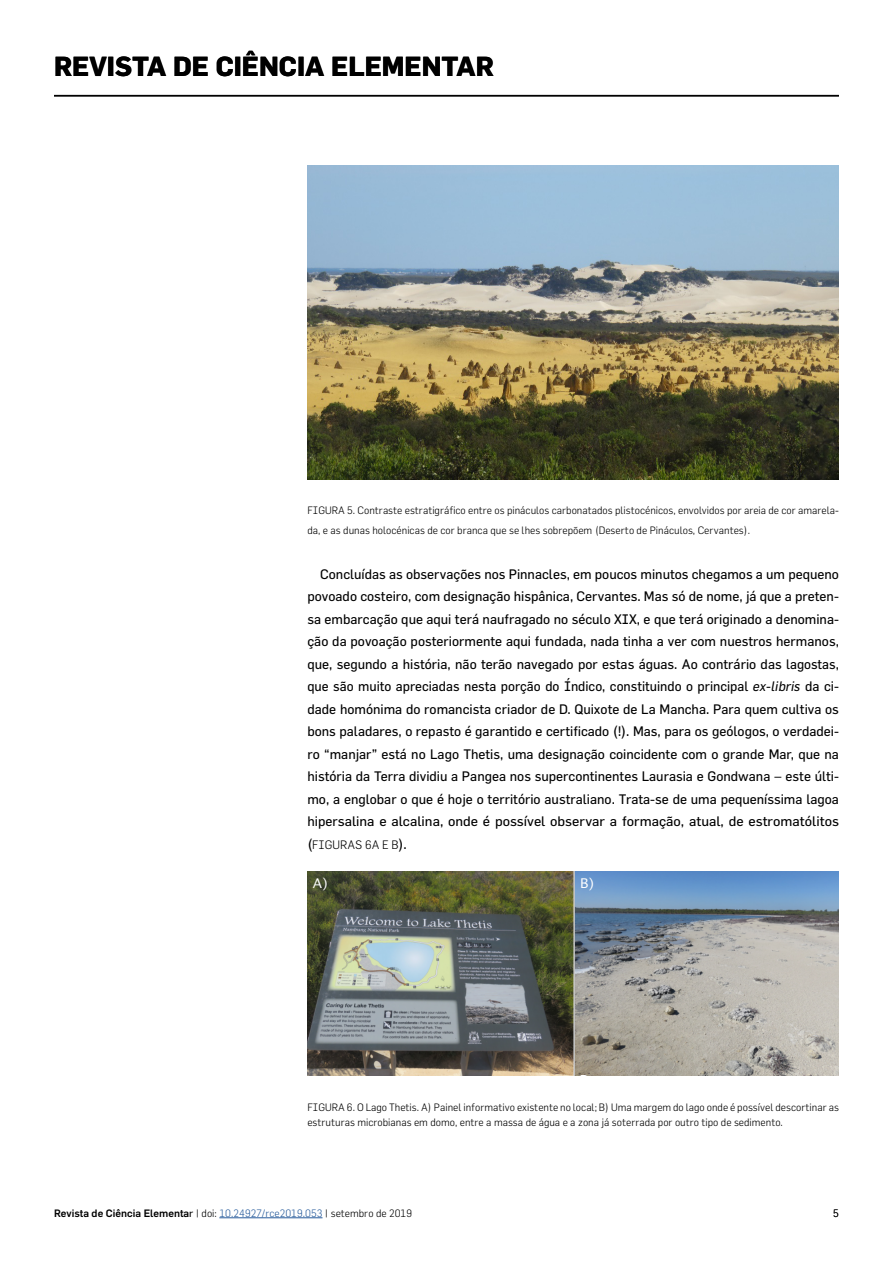
<style>
.page{position:relative;width:893px;height:1263px;background:#fff}
.page>*{position:absolute;margin:0;border:0;box-sizing:border-box;transform-origin:0 0}
.t1{font:700 27px "Flama";color:#000}
.t2{font:13.5px/22.5px "Flama";color:#000;text-align:justify}
.t3{font:300 12px "Flama";color:#000}
.t4{font:300 10.5px/19.5px "Flama";color:#000}
.t5{font:500 10.5px "Flama";color:#000}
.s1{font-style:italic}
.s2{font-weight:400;font-size:13.5px}
.s3{font-weight:400}
.s4{font-weight:300}
.s5{font-weight:300;color:#275b9b}
</style>
<div class="page">
<hr style="left:54px;top:95px;width:785px;height:1px;background:#000">
<hr style="left:219px;top:1217px;width:103px;height:1px;background:#275b9b">
<img style="left:307px;top:165px;width:532px;height:315px">
<img style="left:307px;top:871px;width:532px;height:204px">
<svg style="left:313px;top:878px;width:14px;height:12px"></svg>
<svg style="left:581px;top:878px;width:12px;height:12px"></svg>
<h1 class="t1" style="left:54px;top:50px;width:441px">REVISTA DE CIÊNCIA ELEMENTAR</h1>
<p class="t4" style="left:307px;top:500px;width:533px">FIGURA 5. Contraste estratigráfico entre os pináculos carbonatados plistocénicos, envolvidos por areia de cor amarela&shy;da, e as dunas holocénicas de cor branca que se lhes sobrepõem (Deserto de Pináculos, Cervantes).</p>
<p class="t2" style="left:307px;top:562px;width:533px;text-indent:13px">Concluídas as observações nos Pinnacles, em poucos minutos chegamos a um pequeno povoado costeiro, com designação hispânica, Cervantes. Mas só de nome, já que a preten&shy;sa embarcação que aqui terá naufragado no século XIX, e que terá originado a denomina&shy;ção da povoação posteriormente aqui fundada, nada tinha a ver com nuestros hermanos, que, segundo a história, não terão navegado por estas águas. Ao contrário das lagostas, que são muito apreciadas nesta porção do Índico, constituindo o principal <span class="s1">ex-libris</span> da ci&shy;dade homónima do romancista criador de D. Quixote de La Mancha. Para quem cultiva os bons paladares, o repasto é garantido e certificado (!). Mas, para os geólogos, o verdadei&shy;ro “manjar” está no Lago Thetis, uma designação coincidente com o grande Mar, que na história da Terra dividiu a Pangea nos supercontinentes Laurasia e Gondwana – este últi&shy;mo, a englobar o que é hoje o território australiano. Trata-se de uma pequeníssima lagoa hipersalina e alcalina, onde é possível observar a formação, atual, de estromatólitos</p>
<p class="t3" style="left:307px;top:837px;width:101px"><span class="s2">(</span>FIGURAS 6A E B<span class="s2">).</span></p>
<p class="t4" style="left:307px;top:1100px;width:533px;line-height:15px">FIGURA 6. O Lago Thetis. A) Painel informativo existente no local; B) Uma margem do lago onde é possível descortinar as estruturas microbianas em domo, entre a massa de água e a zona já soterrada por outro tipo de sedimento.</p>
<p class="t5" style="left:54px;top:1206px;width:360px">Revista de Ciência Elementa<span class="s3">r</span> <span class="s4">| doi:</span> <span class="s5">10.24927/rce2019.053</span> <span class="s4">| setembro de 2019</span></p>
<p class="t4" style="left:833px;top:1203px;width:7px">5</p>
</div>
